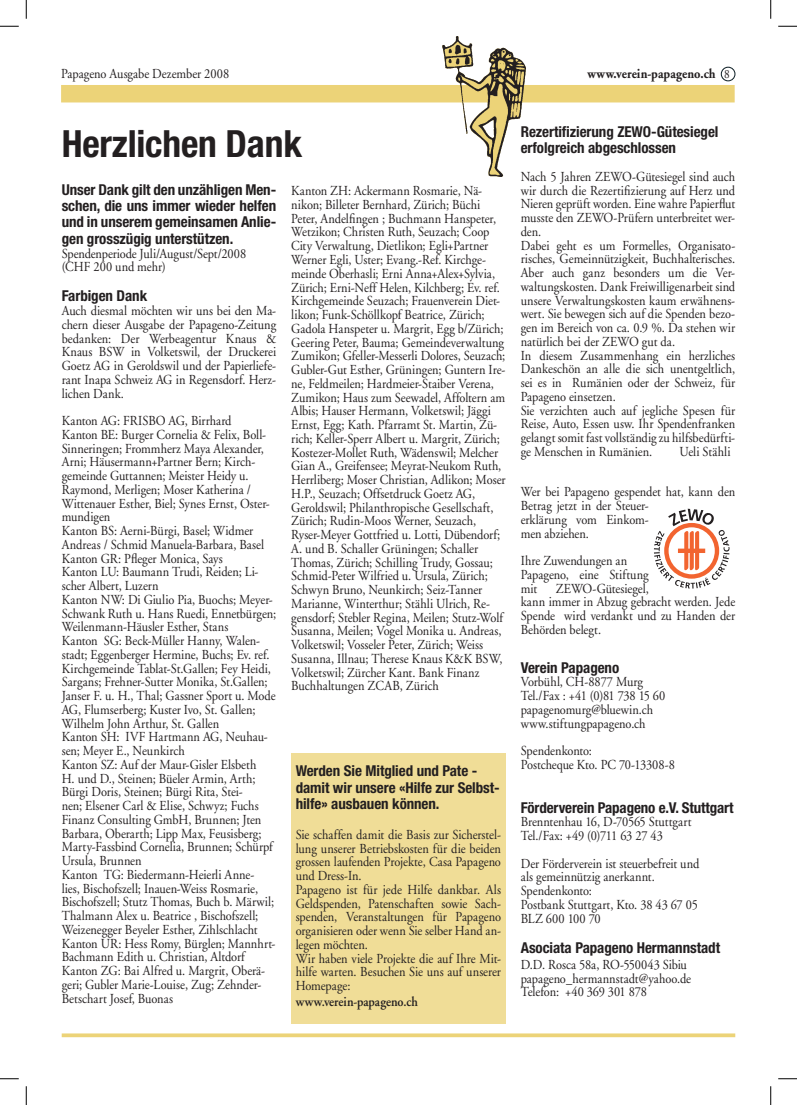
<style>
.page{position:relative;width:797px;height:1105px;background:#fff}
.page>*{position:absolute;margin:0;border:0;box-sizing:border-box;transform-origin:0 0}
.t1{font:700 condensed 37.5px "Helvetica Neue";letter-spacing:-.005em;color:#231f20}
.t2{font:700 condensed 15px/16.2px "Helvetica Neue";letter-spacing:-.005em;color:#231f20}
.t3{font:13.75px/13.8px "Adobe Garamond";color:#231f20;scale:.9 1}
.t4{font:600 13.75px "Adobe Garamond";letter-spacing:-.005em;color:#231f20;scale:.9 1}
.t5{font:700 13.75px "Adobe Garamond";letter-spacing:.005em;color:#231f20;scale:.9 1}
.t6{font:12.5px "Adobe Garamond";color:#231f20;scale:.9 1}
</style>
<div class="page">
<svg style="left:62px;top:1033px;width:673px;height:4px;background:#eed887"></svg>
<div style="left:721px;top:67px;width:14px;height:14px;border:1px solid #091b21;border-radius:50%"></div>
<div style="left:61px;top:85px;width:673px;height:17px;background:#ecd378"></div>
<img style="left:441px;top:36px;width:85px;height:141px">
<svg style="left:654px;top:509px;width:75px;height:80px"></svg>
<div style="left:291px;top:754px;width:215px;height:270px;background:#f0dd97"></div>
<svg style="left:0;top:25px;width:19px;height:2px"></svg>
<svg style="left:778px;top:25px;width:19px;height:2px"></svg>
<svg style="left:0;top:1078px;width:19px;height:1px"></svg>
<svg style="left:778px;top:1078px;width:19px;height:1px"></svg>
<svg style="left:25px;top:0;width:2px;height:19px"></svg>
<svg style="left:25px;top:1086px;width:2px;height:19px"></svg>
<svg style="left:770px;top:0;width:1px;height:19px"></svg>
<svg style="left:770px;top:1086px;width:1px;height:19px"></svg>
<p class="t3" style="left:61px;top:67px;width:188px">Papageno Ausgabe Dezember 2008</p>
<p class="t6" style="left:724px;top:67px;width:8px">8</p>
<p class="t5" style="left:587px;top:67px;width:144px">www.verein-papageno.ch</p>
<h1 class="t1" style="left:62px;top:121px;width:242px">Herzlichen Dank</h1>
<p class="t2" style="left:62px;top:181px;width:216px;text-align:justify">Unser Dank gilt den unzähligen Men&shy;schen, die uns immer wieder helfen und in unserem gemeinsamen Anlie&shy;gen grosszügig unterstützen.</p>
<p class="t3" style="left:62px;top:247px;width:206px">Spendenperiode Juli/August/Sept/2008 (CHF 200 und mehr)</p>
<p class="t2" style="left:62px;top:288px;width:87px">Farbigen Dank</p>
<p class="t3" style="left:62px;top:304px;width:240px;text-align:justify">Auch diesmal möchten wir uns bei den Ma&shy;chern dieser Ausgabe der Papageno-Zeitung bedanken: Der Werbeagentur Knaus &amp; Knaus BSW in Volketswil, der Druckerei Goetz AG in Geroldswil und der Papierliefe&shy;rant Inapa Schweiz AG in Regensdorf. Herz&shy;lichen Dank.</p>
<p class="t3" style="left:62px;top:414px;width:240px">Kanton AG: FRISBO AG, Birrhard<br>Kanton BE: Burger Cornelia &amp; Felix, Boll-Sinneringen; Frommherz Maya Alexander, Arni; Häusermann+Partner Bern; Kirch&shy;gemeinde Guttannen; Meister Heidy u.<br>Raymond, Merligen; Moser Katherina / Wittenauer Esther, Biel; Synes Ernst, Oster&shy;mundigen<br>Kanton BS: Aerni-Bürgi, Basel; Widmer Andreas / Schmid Manuela-Barbara, Basel Kanton GR: Pfleger Monica, Says<br>Kanton LU: Baumann Trudi, Reiden; Li&shy;scher Albert, Luzern<br>Kanton NW: Di Giulio Pia, Buochs; Meyer-Schwank Ruth u. Hans Ruedi, Ennetbürgen; Weilenmann-Häusler Esther, Stans<br>Kanton SG: Beck-Müller Hanny, Walen&shy;stadt; Eggenberger Hermine, Buchs; Ev. ref.<br>Kirchgemeinde Tablat-St.Gallen; Fey Heidi, Sargans; Frehner-Sutter Monika, St.Gallen; Janser F. u. H., Thal; Gassner Sport u. Mode AG, Flumserberg; Kuster Ivo, St. Gallen; Wilhelm John Arthur, St. Gallen<br>Kanton SH: IVF Hartmann AG, Neuhau&shy;sen; Meyer E., Neunkirch<br>Kanton SZ: Auf der Maur-Gisler Elsbeth<br>H. und D., Steinen; Büeler Armin, Arth; Bürgi Doris, Steinen; Bürgi Rita, Stei-<br>nen; Elsener Carl &amp; Elise, Schwyz; Fuchs Finanz Consulting GmbH, Brunnen; Jten Barbara, Oberarth; Lipp Max, Feusisberg; Marty-Fassbind Cornelia, Brunnen; Schürpf Ursula, Brunnen<br>Kanton TG: Biedermann-Heierli Anne-<br>lies, Bischofszell; Inauen-Weiss Rosmarie, Bischofszell; Stutz Thomas, Buch b. Märwil; Thalmann Alex u. Beatrice , Bischofszell; Weizenegger Beyeler Esther, Zihlschlacht Kanton UR: Hess Romy, Bürglen; Mannhrt-Bachmann Edith u. Christian, Altdorf Kanton ZG: Bai Alfred u. Margrit, Oberä&shy;geri; Gubler Marie-Louise, Zug; Zehnder-Betschart Josef, Buonas</p>
<p class="t3" style="left:291px;top:184px;width:240px">Kanton ZH: Ackermann Rosmarie, Nä&shy;nikon; Billeter Bernhard, Zürich; Büchi Peter, Andelfingen ; Buchmann Hanspeter, Wetzikon; Christen Ruth, Seuzach; Coop City Verwaltung, Dietlikon; Egli+Partner Werner Egli, Uster; Evang.-Ref. Kirchge&shy;meinde Oberhasli; Erni Anna+Alex+Sylvia, Zürich; Erni-Neff Helen, Kilchberg; Ev. ref.<br>Kirchgemeinde Seuzach; Frauenverein Diet&shy;likon; Funk-Schöllkopf Beatrice, Zürich; Gadola Hanspeter u. Margrit, Egg b/Zürich; Geering Peter, Bauma; Gemeindeverwaltung Zumikon; Gfeller-Messerli Dolores, Seuzach; Gubler-Gut Esther, Grüningen; Guntern Ire&shy;ne, Feldmeilen; Hardmeier-Staiber Verena, Zumikon; Haus zum Seewadel, Affoltern am Albis; Hauser Hermann, Volketswil; Jäggi Ernst, Egg; Kath. Pfarramt St. Martin, Zü&shy;rich; Keller-Sperr Albert u. Margrit, Zürich; Kostezer-Mollet Ruth, Wädenswil; Melcher Gian A., Greifensee; Meyrat-Neukom Ruth, Herrliberg; Moser Christian, Adlikon; Moser H.P., Seuzach; Offsetdruck Goetz AG, Geroldswil; Philanthropische Gesellschaft, Zürich; Rudin-Moos Werner, Seuzach, Ryser-Meyer Gottfried u. Lotti, Dübendorf; A. und B. Schaller Grüningen; Schaller Thomas, Zürich; Schilling Trudy, Gossau; Schmid-Peter Wilfried u. Ursula, Zürich; Schwyn Bruno, Neunkirch; Seiz-Tanner Marianne, Winterthur; Stähli Ulrich, Re&shy;gensdorf; Stebler Regina, Meilen; Stutz-Wolf Susanna, Meilen; Vogel Monika u. Andreas, Volketswil; Vosseler Peter, Zürich; Weiss Susanna, Illnau; Therese Knaus K&amp;K BSW, Volketswil; Zürcher Kant. Bank Finanz Buchhaltungen ZCAB, Zürich</p>
<p class="t2" style="left:296px;top:763px;width:205px">Werden Sie Mitglied und Pate - damit wir unsere «Hilfe zur Selbst&shy;hilfe» ausbauen können.</p>
<p class="t3" style="left:296px;top:828px;width:230px">Sie schaffen damit die Basis zur Sicherstel&shy;lung unserer Betriebskosten für die beiden grossen laufenden Projekte, Casa Papageno und Dress-In.<br>Papageno ist für jede Hilfe dankbar. Als Geldspenden, Patenschaften sowie Sach&shy;spenden, Veranstaltungen für Papageno organisieren oder wenn Sie selber Hand an&shy;legen möchten.<br>Wir haben viele Projekte die auf Ihre Mit&shy;hilfe warten. Besuchen Sie uns auf unserer Homepage:</p>
<p class="t4" style="left:296px;top:994px;width:137px">www.verein-papageno.ch</p>
<p class="t2" style="left:521px;top:123px;width:199px">Rezertifizierung ZEWO-Gütesiegel erfolgreich abgeschlossen</p>
<p class="t3" style="left:520px;top:170px;width:240px">Nach 5 Jahren ZEWO-Gütesiegel sind auch wir durch die Rezertifizierung auf Herz und Nieren geprüft worden. Eine wahre Papierflut musste den ZEWO-Prüfern unterbreitet wer&shy;den.<br>Dabei geht es um Formelles, Organisato&shy;risches, Gemeinnützigkeit, Buchhalterisches.<br>Aber auch ganz besonders um die Ver&shy;waltungskosten. Dank Freiwilligenarbeit sind unsere Verwaltungskosten kaum erwähnens&shy;wert. Sie bewegen sich auf die Spenden bezo&shy;gen im Bereich von ca. 0.9 %. Da stehen wir natürlich bei der ZEWO gut da.<br>In diesem Zusammenhang ein herzliches Dankeschön an alle die sich unentgeltlich, sei es in Rumänien oder der Schweiz, für Papageno einsetzen.<br>Sie verzichten auch auf jegliche Spesen für Reise, Auto, Essen usw. Ihr Spendenfranken gelangt somit fast vollständig zu hilfsbedürfti&shy;ge Menschen in Rumänien.</p>
<p class="t3" style="left:679px;top:445px;width:58px">Ueli Stähli</p>
<p class="t3" style="left:521px;top:485px;width:240px">Wer bei Papageno gespendet hat, kann den<br>Betrag jetzt in der Steuer-<br>erklärung vom Einkom-<br>men abziehen.</p>
<p class="t3" style="left:521px;top:554px;width:144px">Ihre Zuwendungen an<br>Papageno, eine Stiftung mit</p>
<p class="t3" style="left:521px;top:582px;width:240px;text-indent:35px">ZEWO-Gütesiegel,<br>kann immer in Abzug gebracht werden. Jede<br>Spende wird verdankt und zu Handen der<br>Behörden belegt.</p>
<p class="t2" style="left:521px;top:659px;width:100px">Verein Papageno</p>
<p class="t3" style="left:521px;top:675px;width:162px">Vorbühl, CH-8877 Murg<br>Tel./Fax : +41 (0)81 738 15 60 papagenomurg@bluewin.ch www.stiftungpapageno.ch</p>
<p class="t3" style="left:521px;top:744px;width:173px">Spendenkonto:<br>Postcheque Kto. PC 70-13308-8</p>
<p class="t2" style="left:521px;top:799px;width:214px">Förderverein Papageno e.V. Stuttgart</p>
<p class="t3" style="left:521px;top:815px;width:191px">Brenntenhau 16, D-70565 Stuttgart<br>Tel./Fax: +49 (0)711 63 27 43</p>
<p class="t3" style="left:521px;top:857px;width:200px">Der Förderverein ist steuerbefreit und als gemeinnützig anerkannt.<br>Spendenkonto:<br>Postbank Stuttgart, Kto. 38 43 67 05<br>BLZ 600 100 70</p>
<p class="t2" style="left:521px;top:939px;width:201px">Asociata Papageno Hermannstadt</p>
<p class="t3" style="left:521px;top:958px;width:191px">D.D. Rosca 58a, RO-550043 Sibiu papageno_hermannstadt@yahoo.de<br>Telefon: +40 369 301 878</p>
</div>
